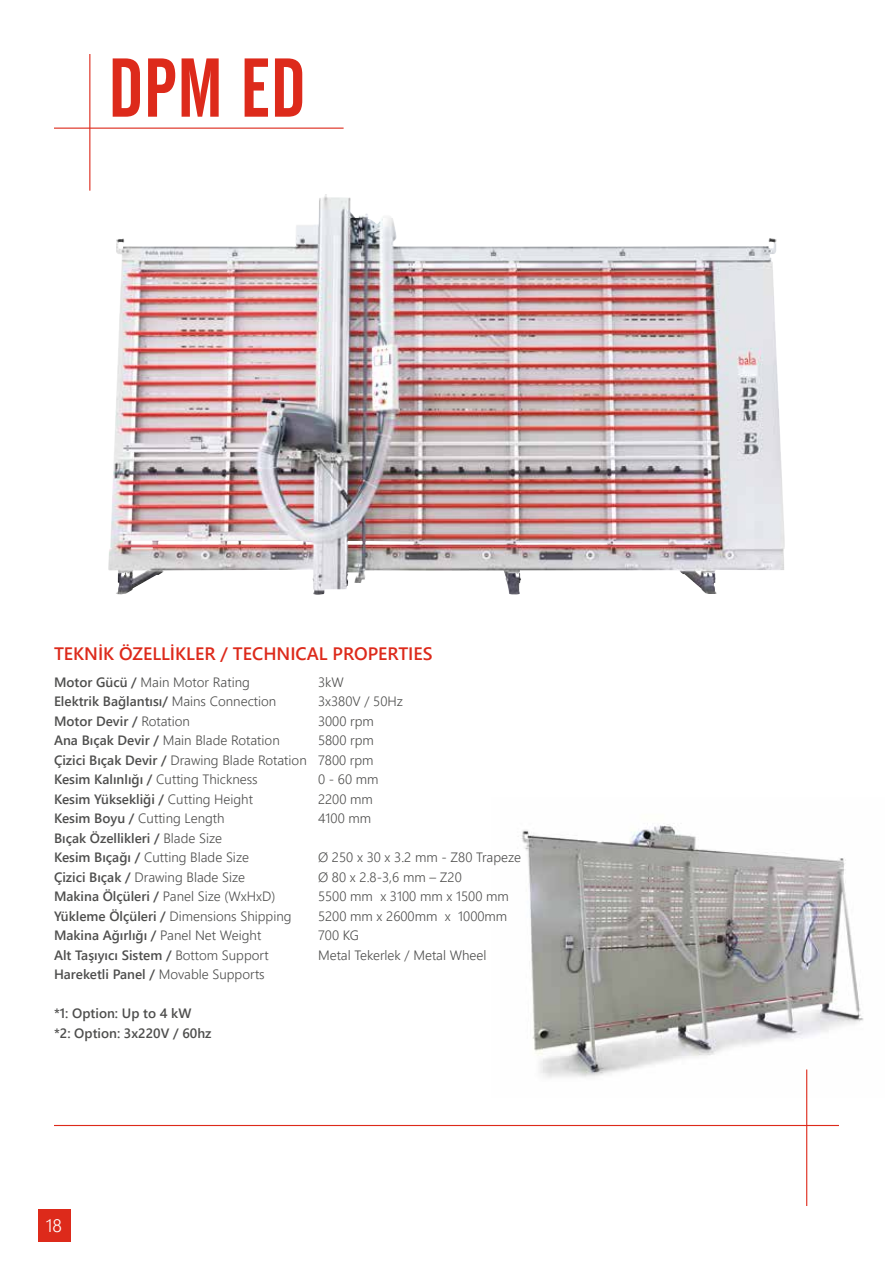
<style>
.page{position:relative;width:893px;height:1263px;background:#fff}
.page>*{position:absolute;margin:0;border:0;box-sizing:border-box;transform-origin:0 0}
.t1{font:82.5px "Alternate Gothic No 2 BT";color:#dd2a1b}
.t2{font:18px "Webly Sleek UI Semibold";color:#dd2a1b}
.t3{font:18px "Webly Sleek UI Semilight";color:#fff}
.t4{font:13.5px/19.5px "Webly Sleek UI Semilight";color:#4e4e4d}
.t5{font:13.5px/19.5px "Webly Sleek UI Semibold";color:#4e4e4d}
.s1{font-family:"Webly Sleek UI Semibold"}
.s2{font-family:"Webly Sleek UI Semilight"}
</style>
<div class="page">
<img style="left:521px;top:823px;width:343px;height:275px">
<hr style="left:806px;top:1069px;width:1px;height:137px;background:#dd2a1b">
<hr style="left:54px;top:1125px;width:785px;height:1px;background:#dd2a1b">
<hr style="left:89px;top:54px;width:1px;height:137px;background:#dd2a1b">
<hr style="left:54px;top:128px;width:290px;height:1px;background:#dd2a1b">
<img style="left:108px;top:194px;width:677px;height:401px">
<div style="left:38px;top:1209px;width:32px;height:32px;background:#dd2a1b"></div>
<h1 class="t1" style="left:108px;top:42px;width:199px">DPM ED</h1>
<h2 class="t2" style="left:54px;top:640px;width:380px">TEKNİK ÖZELLİKLER / TECHNICAL PROPERTIES</h2>
<p class="t4" style="left:54px;top:672px;width:197px"><span class="s1">Motor Gücü /</span> Main Motor Rating</p>
<p class="t5" style="left:54px;top:691px;width:224px">Elektrik Bağlantısı/ <span class="s2">Mains Connection<br></span>Motor Devir / <span class="s2">Rotation</span></p>
<p class="t4" style="left:54px;top:730px;width:254px"><span class="s1">Ana Bıçak Devir /</span> Main Blade Rotation<br><span class="s1">Çizici Bıçak Devir /</span> Drawing Blade Rotation<br><span class="s1">Kesim Kalınlığı /</span> Cutting Thickness</p>
<p class="t5" style="left:54px;top:789px;width:200px">Kesim Yüksekliği / <span class="s2">Cutting Height</span></p>
<p class="t4" style="left:54px;top:808px;width:172px"><span class="s1">Kesim Boyu /</span> Cutting Length</p>
<p class="t5" style="left:54px;top:828px;width:170px">Bıçak Özellikleri / <span class="s2">Blade Size</span></p>
<p class="t4" style="left:54px;top:847px;width:239px"><span class="s1">Kesim Bıçağı /</span> Cutting Blade Size<br><span class="s1">Çizici Bıçak /</span> Drawing Blade Size <span class="s1">Makina Ölçüleri /</span> Panel Size (WxHxD)<br><span class="s1">Yükleme Ölçüleri /</span> Dimensions Shipping</p>
<p class="t5" style="left:54px;top:925px;width:216px">Makina Ağırlığı / <span class="s2">Panel Net Weight<br></span>Alt Taşıyıcı Sistem / <span class="s2">Bottom Support<br></span>Hareketli Panel / <span class="s2">Movable Supports</span></p>
<p class="t5" style="left:54px;top:1003px;width:159px">*1: Option: Up to 4 kW<br>*2: Option: 3x220V / 60hz</p>
<p class="t4" style="left:318px;top:672px;width:86px">3kW<br>3x380V / 50Hz<br>3000 rpm<br>5800 rpm<br>7800 rpm<br>0 - 60 mm<br>2200 mm<br>4100 mm</p>
<p class="t4" style="left:318px;top:847px;width:205px">Ø 250 x 30 x 3.2 mm - Z80 Trapeze<br>Ø 80 x 2.8-3,6 mm – Z20<br>5500 mm x 3100 mm x 1500 mm<br>5200 mm x 2600mm x 1000mm<br>700 KG<br>Metal Tekerlek / Metal Wheel</p>
<h2 class="t3" style="left:46px;top:1212px;width:18px">18</h2>
</div>
